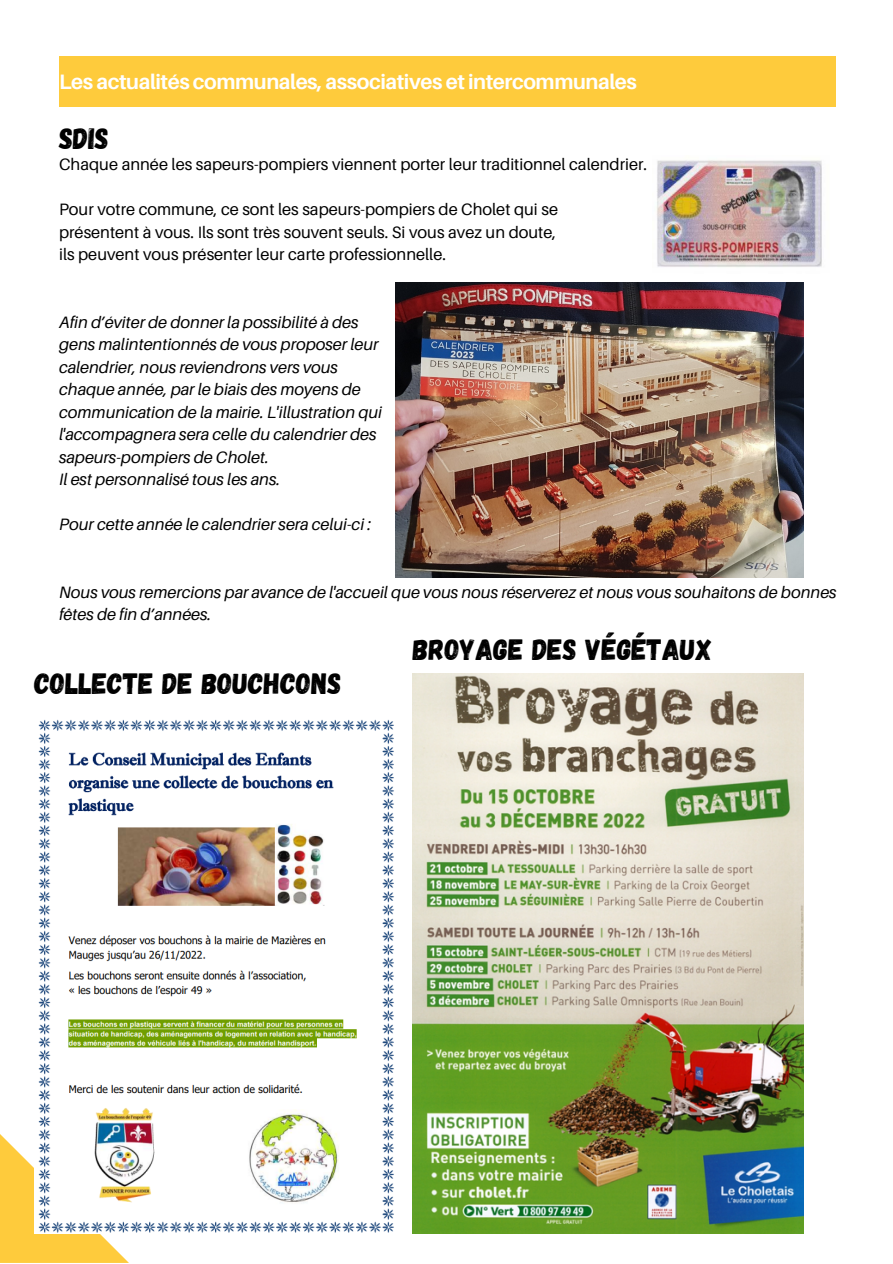
<style>
.page{position:relative;width:893px;height:1264px;background:#fff}
.page>*{position:absolute;margin:0;border:0;box-sizing:border-box;transform-origin:0 0}
.t1{font:29.4px "Gagalin";color:#000}
.t2{font:700 20.85px "Aileron";letter-spacing:-.02em;color:#fff}
.t3{font:italic 16.5px/22.5px "Aileron";color:#000}
.t4{font:16.5px/22.5px "Aileron";color:#000}
</style>
<div class="page">
<div style="left:59px;top:56px;width:776px;height:51px;background:#fecb3c"></div>
<svg style="left:0;top:1134px;width:128px;height:128px;background:#fed259"></svg>
<img style="left:395px;top:282px;width:408px;height:295px">
<img style="left:657px;top:160px;width:165px;height:107px">
<img style="left:413px;top:673px;width:390px;height:560px">
<img style="left:34px;top:719px;width:360px;height:514px">
<p class="t2" style="left:59px;top:68px;width:579px">Les actualités communales, associatives et intercommunales</p>
<h1 class="t1" style="left:59px;top:120px;width:51px">SDIS</h1>
<p class="t4" style="left:59px;top:153px;width:589px">Chaque année les sapeurs-pompiers viennent porter leur traditionnel calendrier.</p>
<p class="t4" style="left:59px;top:198px;width:500px">Pour votre commune, ce sont les sapeurs-pompiers de Cholet qui se présentent à vous. Ils sont très souvent seuls. Si vous avez un doute, ils peuvent vous présenter leur carte professionnelle.</p>
<p class="t3" style="left:59px;top:310px;width:324px">Afin d’éviter de donner la possibilité à des gens malintentionnés de vous proposer leur calendrier, nous reviendrons vers vous chaque année, par le biais des moyens de communication de la mairie. L'illustration qui l'accompagnera sera celle du calendrier des sapeurs-pompiers de Cholet.<br>Il est personnalisé tous les ans.</p>
<p class="t3" style="left:59px;top:513px;width:314px">Pour cette année le calendrier sera celui-ci :</p>
<p class="t3" style="left:59px;top:580px;width:779px">Nous vous remercions par avance de l'accueil que vous nous réserverez et nous vous souhaitons de bonnes fêtes de fin d’années.</p>
<h1 class="t1" style="left:34px;top:664px;width:308px">COLLECTE DE BOUCHCONS</h1>
<h1 class="t1" style="left:413px;top:630px;width:301px">BROYAGE DES VÉGÉTAUX</h1>
</div>
